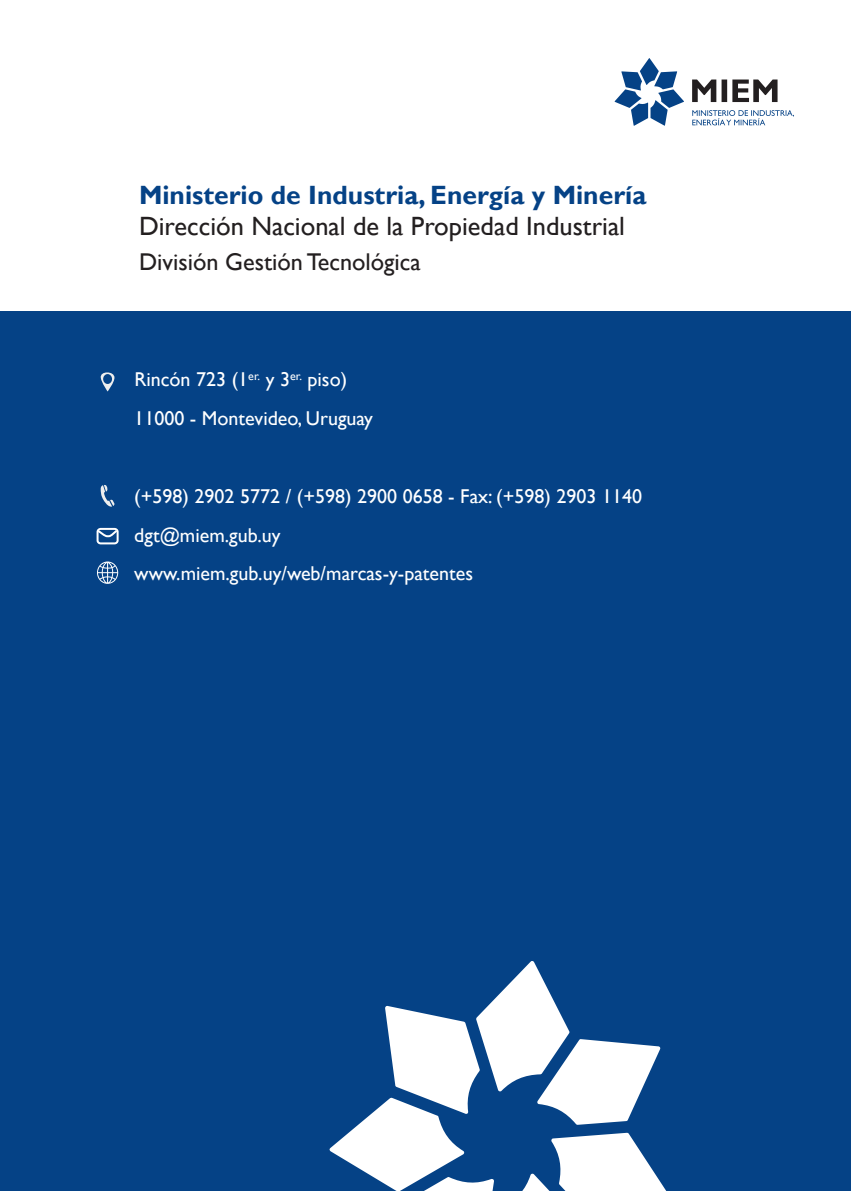
<style>
.page{position:relative;width:851px;height:1191px;background:#fff}
.page>*{position:absolute;margin:0;border:0;box-sizing:border-box;transform-origin:0 0}
.t1{font:26.4px "Gill Sans";color:#231f20}
.t2{font:700 26.4px "Gill Sans";color:#054286}
.t3{font:24.2px "Gill Sans";color:#231f20}
.t4{font:20px/38.8px "Gill Sans";color:#fff}
</style>
<div class="page">
<div style="left:0;top:311px;width:850px;height:880px;background:#054286"></div>
<svg style="left:329px;top:961px;width:338px;height:230px"></svg>
<svg style="left:614px;top:58px;width:70px;height:68px"></svg>
<svg style="left:692px;top:79px;width:85px;height:23px"></svg>
<svg style="left:692px;top:110px;width:101px;height:15px"></svg>
<svg style="left:100px;top:372px;width:14px;height:19px"></svg>
<div style="left:103px;top:374px;width:9px;height:10px;background:#054286;border-radius:50%"></div>
<svg style="left:101px;top:485px;width:14px;height:22px"></svg>
<div style="left:97px;top:528px;width:22px;height:16px;border:2px solid #fff;border-radius:3px"></div>
<svg style="left:96px;top:528px;width:23px;height:11px"></svg>
<svg style="left:97px;top:561px;width:21px;height:23px"></svg>
<h1 class="t2" style="left:139px;top:179px;width:509px">Ministerio de Industria, Energía y Minería</h1>
<h1 class="t1" style="left:139px;top:211px;width:487px">Dirección Nacional de la Propiedad Industrial</h1>
<p class="t3" style="left:139px;top:248px;width:283px">División Gestión Tecnológica</p>
<p class="t4" style="left:134px;top:360px;width:240px">Rincón 723 (1<sup>er.</sup> y 3<sup>er.</sup> piso)<br>11000 - Montevideo, Uruguay</p>
<p class="t4" style="left:134px;top:477px;width:509px">(+598) 2902 5772 / (+598) 2900 0658 - Fax: (+598) 2903 1140 dgt@miem.gub.uy<br>www.miem.gub.uy/web/marcas-y-patentes</p>
</div>
